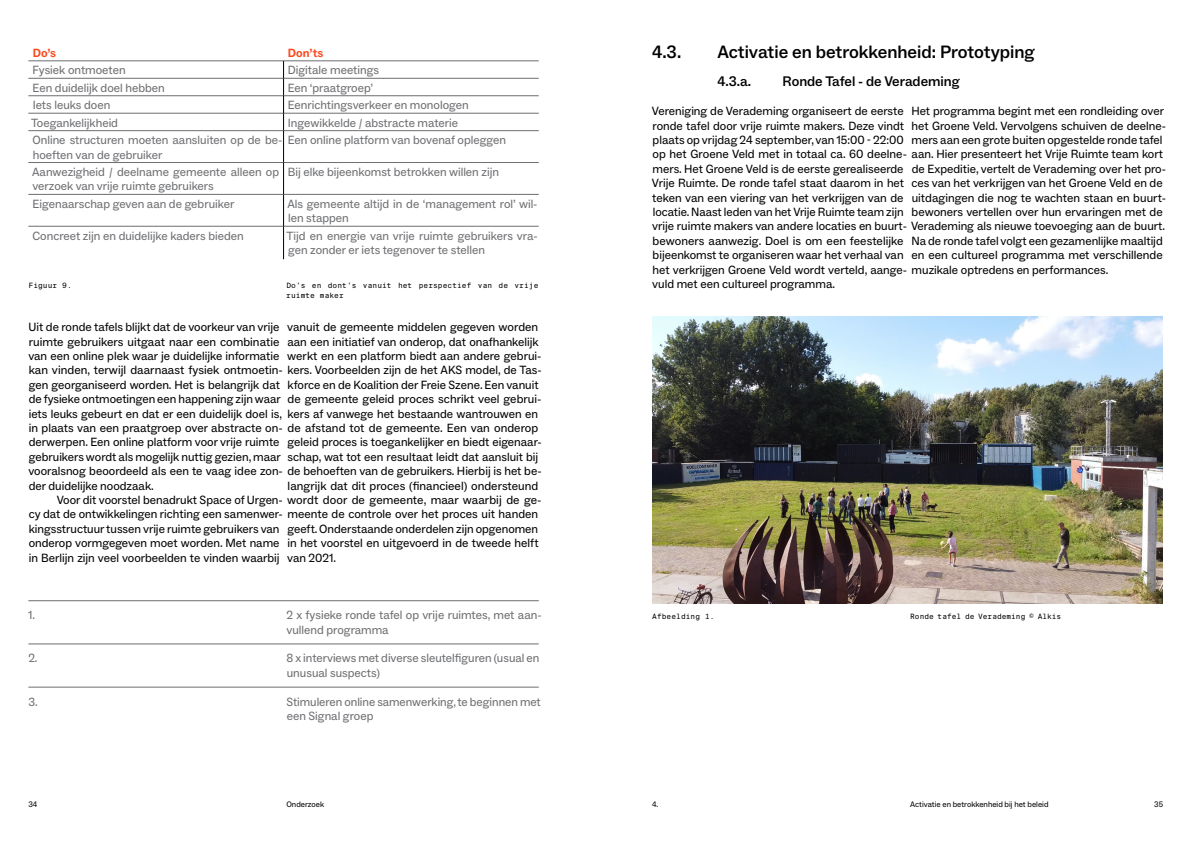
<style>
.page{position:relative;width:1191px;height:842px;background:#fff}
.page>*{position:absolute;margin:0;border:0;box-sizing:border-box;transform-origin:0 0}
.t1{font:500 18px "ABC Social";color:#000}
.t2{font:500 14px "ABC Social";color:#000}
.t3{font:12px/14.4px "ABC Social";color:#000}
.t4{font:12px/14.4px "ABC Social";color:#6d6e71}
.t5{font:700 12px "ABC Social";color:#fc471e}
.t6{font:8px/9.6px "Suisse BP Mono";color:#000}
.t7{font:8px "ABC Social";color:#000}
</style>
<div class="page">
<hr style="left:28px;top:61px;width:255px;height:1px;background:#6d6e71">
<hr style="left:283px;top:61px;width:256px;height:1px;background:#6d6e71">
<hr style="left:28px;top:78px;width:255px;height:1px;background:#6d6e71">
<hr style="left:283px;top:78px;width:256px;height:1px;background:#6d6e71">
<hr style="left:28px;top:96px;width:255px;height:1px;background:#6d6e71">
<hr style="left:283px;top:96px;width:256px;height:1px;background:#6d6e71">
<hr style="left:28px;top:113px;width:255px;height:1px;background:#6d6e71">
<hr style="left:283px;top:113px;width:256px;height:1px;background:#6d6e71">
<hr style="left:28px;top:130px;width:255px;height:1px;background:#6d6e71">
<hr style="left:283px;top:130px;width:256px;height:1px;background:#6d6e71">
<hr style="left:28px;top:162px;width:255px;height:1px;background:#6d6e71">
<hr style="left:283px;top:162px;width:256px;height:1px;background:#6d6e71">
<hr style="left:28px;top:194px;width:255px;height:1px;background:#6d6e71">
<hr style="left:283px;top:194px;width:256px;height:1px;background:#6d6e71">
<hr style="left:28px;top:226px;width:255px;height:1px;background:#6d6e71">
<hr style="left:283px;top:226px;width:256px;height:1px;background:#6d6e71">
<svg style="left:283px;top:61px;width:1px;height:70px"></svg>
<hr style="left:283px;top:131px;width:1px;height:31px;background:#000">
<hr style="left:283px;top:163px;width:1px;height:31px;background:#000">
<hr style="left:283px;top:194px;width:1px;height:32px;background:#000">
<hr style="left:283px;top:226px;width:1px;height:33px;background:#000">
<hr style="left:28px;top:600px;width:511px;height:1px;background:#6d6e71">
<hr style="left:28px;top:644px;width:511px;height:1px;background:#6d6e71">
<hr style="left:28px;top:687px;width:511px;height:1px;background:#6d6e71">
<img style="left:652px;top:317px;width:510px;height:287px">
<p class="t5" style="left:33px;top:45px;width:25px">Do’s</p>
<p class="t5" style="left:288px;top:45px;width:37px">Don’ts</p>
<p class="t4" style="left:33px;top:63px;width:95px">Fysiek ontmoeten</p>
<p class="t4" style="left:288px;top:63px;width:93px">Digitale meetings</p>
<p class="t4" style="left:33px;top:81px;width:134px">Een duidelijk doel hebben</p>
<p class="t4" style="left:288px;top:81px;width:87px">Een ‘praatgroep’</p>
<p class="t4" style="left:33px;top:98px;width:79px">Iets leuks doen</p>
<p class="t4" style="left:288px;top:98px;width:182px">Eenrichtingsverkeer en monologen</p>
<p class="t4" style="left:31px;top:116px;width:88px">Toegankelijkheid</p>
<p class="t4" style="left:288px;top:116px;width:172px">Ingewikkelde / abstracte materie</p>
<p class="t4" style="left:32px;top:133px;width:251px">Online structuren moeten aansluiten op de be&shy;hoeften van de gebruiker</p>
<p class="t4" style="left:288px;top:133px;width:220px">Een online platform van bovenaf opleggen</p>
<p class="t4" style="left:32px;top:165px;width:248px">Aanwezigheid / deelname gemeente alleen op verzoek van vrije ruimte gebruikers</p>
<p class="t4" style="left:288px;top:165px;width:213px">Bij elke bijeenkomst betrokken willen zijn</p>
<p class="t4" style="left:33px;top:197px;width:203px">Eigenaarschap geven aan de gebruiker</p>
<p class="t4" style="left:287px;top:197px;width:252px">Als gemeente altijd in de ‘management rol’ wil&shy;len stappen</p>
<p class="t4" style="left:32px;top:229px;width:213px">Concreet zijn en duidelijke kaders bieden</p>
<p class="t4" style="left:286px;top:229px;width:252px">Tijd en energie van vrije ruimte gebruikers vra&shy;gen zonder er iets tegenover te stellen</p>
<p class="t6" style="left:29px;top:281px;width:45px">Figuur 9.</p>
<p class="t6" style="left:286px;top:281px;width:254px">Do’s en dont’s vanuit het perspectief van de vrije ruimte maker</p>
<p class="t3" style="left:28px;top:320px;width:515px">Uit de ronde tafels blijkt dat de voorkeur van vrije<br>ruimte gebruikers uitgaat naar een combinatie<br>van een online plek waar je duidelijke informatie<br>kan vinden, terwijl daarnaast fysiek ontmoetin- kers. Voorbeelden zijn de het AKS model, de Tas&shy;gen georganiseerd worden. Het is belangrijk dat<br>de fysieke ontmoetingen een happening zijn waar<br>iets leuks gebeurt en dat er een duidelijk doel is,<br>in plaats van een praatgroep over abstracte on- de afstand tot de gemeente. Een van onderop derwerpen. Een online platform voor vrije ruimte<br>gebruikers wordt als mogelijk nuttig gezien, maar<br>vooralsnog beoordeeld als een te vaag idee zon- de behoeften van de gebruikers. Hierbij is het be&shy;der duidelijke noodzaak.</p>
<p class="t3" style="left:29px;top:493px;width:514px;text-indent:28px">Voor dit voorstel benadrukt Space of Urgen- wordt door de gemeente, maar waarbij de ge&shy;cy dat de ontwikkelingen richting een samenwer- meente de controle over het proces uit handen kingsstructuur tussen vrije ruimte gebruikers van<br>onderop vormgegeven moet worden. Met name<br>in Berlijn zijn veel voorbeelden te vinden waarbij</p>
<p class="t3" style="left:287px;top:320px;width:256px">vanuit de gemeente middelen gegeven worden aan een initiatief van onderop, dat onafhankelijk werkt en een platform biedt aan andere gebrui-</p>
<p class="t3" style="left:287px;top:378px;width:256px">kforce en de Koalition der Freie Szene. Een vanuit de gemeente geleid proces schrikt veel gebrui&shy;kers af vanwege het bestaande wantrouwen en</p>
<p class="t3" style="left:287px;top:435px;width:255px">geleid proces is toegankelijker en biedt eigenaar&shy;schap, wat tot een resultaat leidt dat aansluit bij</p>
<p class="t3" style="left:288px;top:478px;width:252px">langrijk dat dit proces (financieel) ondersteund</p>
<p class="t3" style="left:287px;top:522px;width:253px;text-align:justify">geeft. Onderstaande onderdelen zijn opgenomen in het voorstel en uitgevoerd in de tweede helft van 2021.</p>
<p class="t4" style="left:28px;top:608px;width:8px">1.</p>
<p class="t4" style="left:286px;top:608px;width:257px">2 x fysieke ronde tafel op vrije ruimtes, met aan&shy;vullend programma</p>
<p class="t4" style="left:28px;top:651px;width:11px">2.</p>
<p class="t4" style="left:286px;top:651px;width:254px">8 x interviews met diverse sleutelfiguren (usual en unusual suspects)</p>
<p class="t4" style="left:29px;top:694px;width:11px">3.</p>
<p class="t4" style="left:286px;top:694px;width:256px">Stimuleren online samenwerking, te beginnen met een Signal groep</p>
<p class="t7" style="left:28px;top:799px;width:11px">34</p>
<p class="t7" style="left:286px;top:799px;width:39px">Onderzoek</p>
<h1 class="t1" style="left:652px;top:40px;width:31px">4.3.</h1>
<h1 class="t1" style="left:717px;top:40px;width:319px">Activatie en betrokkenheid: Prototyping</h1>
<p class="t2" style="left:717px;top:73px;width:35px">4.3.a.</p>
<p class="t2" style="left:782px;top:73px;width:179px">Ronde Tafel - de Verademing</p>
<p class="t3" style="left:652px;top:104px;width:515px">Vereniging de Verademing organiseert de eerste<br>ronde tafel door vrije ruimte makers. Deze vindt<br>plaats op vrijdag 24 september, van 15:00 - 22:00<br>op het Groene Veld met in totaal ca. 60 deelne- aan. Hier presenteert het Vrije Ruimte team kort mers. Het Groene Veld is de eerste gerealiseerde<br>Vrije Ruimte. De ronde tafel staat daarom in het<br>teken van een viering van het verkrijgen van de<br>locatie. Naast leden van het Vrije Ruimte team zijn<br>vrije ruimte makers van andere locaties en buurt- Verademing als nieuwe toevoeging aan de buurt. bewoners aanwezig. Doel is om een feestelijke<br>bijeenkomst te organiseren waar het verhaal van<br>het verkrijgen Groene Veld wordt verteld, aange- muzikale optredens en performances.<br>vuld met een cultureel programma.</p>
<p class="t3" style="left:911px;top:104px;width:256px">Het programma begint met een rondleiding over het Groene Veld. Vervolgens schuiven de deelne&shy;mers aan een grote buiten opgestelde ronde tafel</p>
<p class="t3" style="left:911px;top:162px;width:256px">de Expeditie, vertelt de Verademing over het pro&shy;ces van het verkrijgen van het Groene Veld en de uitdagingen die nog te wachten staan en buurt&shy;bewoners vertellen over hun ervaringen met de</p>
<p class="t3" style="left:911px;top:234px;width:253px">Na de ronde tafel volgt een gezamenlijke maaltijd en een cultureel programma met verschillende</p>
<p class="t6" style="left:652px;top:612px;width:64px">Afbeelding 1.</p>
<p class="t6" style="left:910px;top:612px;width:153px">Ronde tafel de Verademing © Alkis</p>
<p class="t7" style="left:652px;top:799px;width:8px">4.</p>
<p class="t7" style="left:910px;top:799px;width:140px">Activatie en betrokkenheid bij het beleid</p>
<p class="t7" style="left:1154px;top:799px;width:10px">35</p>
</div>
